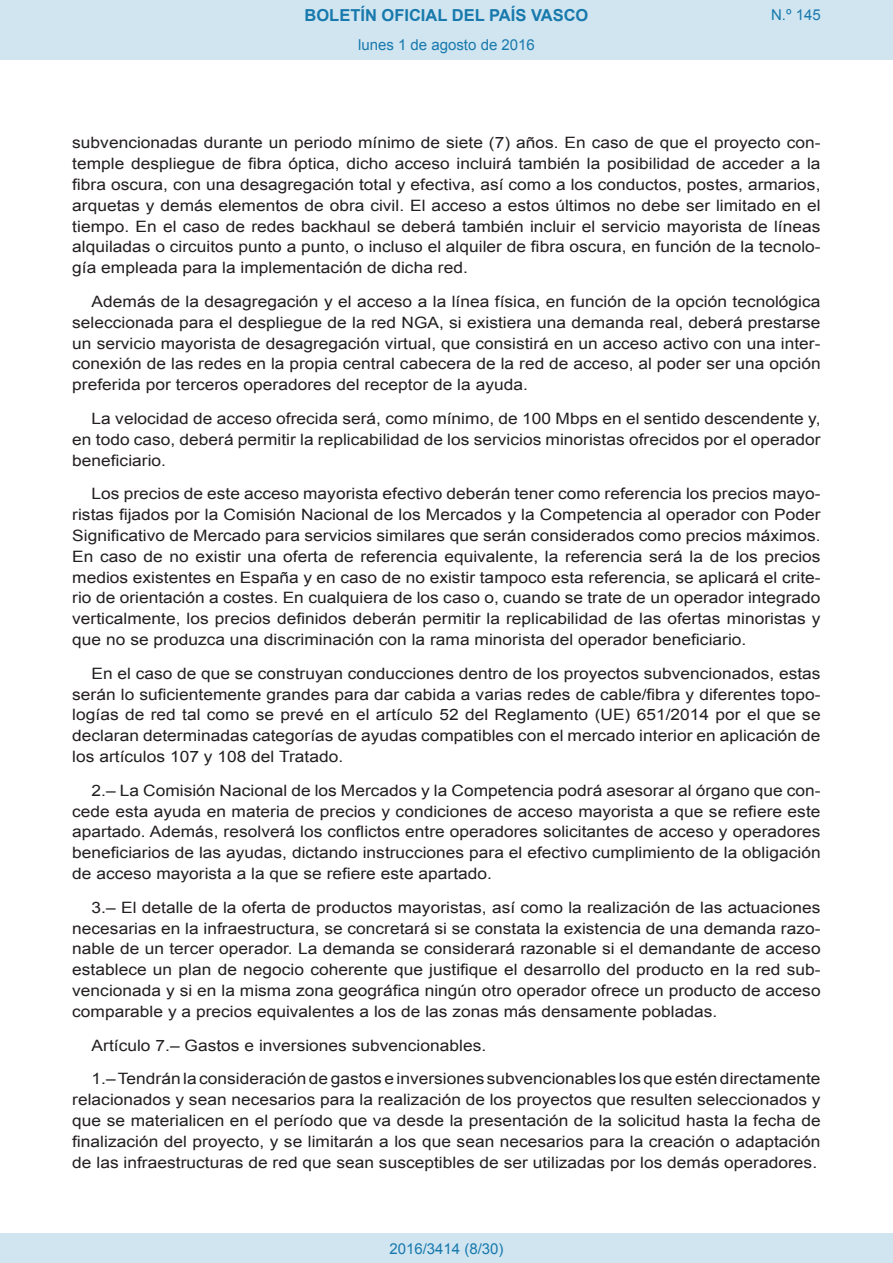
<style>
.page{position:relative;width:893px;height:1263px;background:#fff}
.page>*{position:absolute;margin:0;border:0;box-sizing:border-box;transform-origin:0 0}
.t1{font:700 16.5px "Arial";color:#1879ad}
.BOPVDetalle{font:15.6px/20.9px "Arial";color:#231f20;text-align:justify;scale:1.11 1}
.Paginacion_Centro{font:15px "Arial";color:#1879ad}
</style>
<div class="page">
<div style="left:0;top:0;width:893px;height:60px;background:#d0e5f0"></div>
<div style="left:0;top:1233px;width:893px;height:30px;background:#d0e5f0"></div>
<p class="t1" style="left:305px;top:4px;width:285px">BOLETÍN OFICIAL DEL PAÍS VASCO</p>
<p class="Paginacion_Centro" style="left:358px;top:35px;width:178px">lunes 1 de agosto de 2016</p>
<p class="Paginacion_Centro" style="left:771px;top:5px;width:51px">N.º 145</p>
<p class="BOPVDetalle" style="left:72px;top:132px;width:676px">subvencionadas durante un periodo mínimo de siete (7) años. En caso de que el proyecto con&shy;temple despliegue de fibra óptica, dicho acceso incluirá también la posibilidad de acceder a la fibra oscura, con una desagregación total y efectiva, así como a los conductos, postes, armarios, arquetas y demás elementos de obra civil. El acceso a estos últimos no debe ser limitado en el tiempo. En el caso de redes backhaul se deberá también incluir el servicio mayorista de líneas alquiladas o circuitos punto a punto, o incluso el alquiler de fibra oscura, en función de la tecnolo&shy;gía empleada para la implementación de dicha red.</p>
<p class="BOPVDetalle" style="left:72px;top:291px;width:676px;text-indent:19px">Además de la desagregación y el acceso a la línea física, en función de la opción tecnológica seleccionada para el despliegue de la red NGA, si existiera una demanda real, deberá prestarse un servicio mayorista de desagregación virtual, que consistirá en un acceso activo con una inter&shy;conexión de las redes en la propia central cabecera de la red de acceso, al poder ser una opción preferida por terceros operadores del receptor de la ayuda.</p>
<p class="BOPVDetalle" style="left:72px;top:408px;width:676px;text-indent:19px">La velocidad de acceso ofrecida será, como mínimo, de 100 Mbps en el sentido descendente y, en todo caso, deberá permitir la replicabilidad de los servicios minoristas ofrecidos por el operador beneficiario.</p>
<p class="BOPVDetalle" style="left:72px;top:483px;width:676px;text-indent:19px">Los precios de este acceso mayorista efectivo deberán tener como referencia los precios mayo&shy;ristas fijados por la Comisión Nacional de los Mercados y la Competencia al operador con Poder Significativo de Mercado para servicios similares que serán considerados como precios máximos.<br>En caso de no existir una oferta de referencia equivalente, la referencia será la de los precios medios existentes en España y en caso de no existir tampoco esta referencia, se aplicará el crite&shy;rio de orientación a costes. En cualquiera de los caso o, cuando se trate de un operador integrado verticalmente, los precios definidos deberán permitir la replicabilidad de las ofertas minoristas y que no se produzca una discriminación con la rama minorista del operador beneficiario.</p>
<p class="BOPVDetalle" style="left:72px;top:663px;width:676px;text-indent:19px">En el caso de que se construyan conducciones dentro de los proyectos subvencionados, estas serán lo suficientemente grandes para dar cabida a varias redes de cable/fibra y diferentes topo&shy;logías de red tal como se prevé en el artículo 52 del Reglamento (UE) 651/2014 por el que se declaran determinadas categorías de ayudas compatibles con el mercado interior en aplicación de los artículos 107 y 108 del Tratado.</p>
<p class="BOPVDetalle" style="left:72px;top:780px;width:676px;text-indent:19px">2.– La Comisión Nacional de los Mercados y la Competencia podrá asesorar al órgano que con&shy;cede esta ayuda en materia de precios y condiciones de acceso mayorista a que se refiere este apartado. Además, resolverá los conflictos entre operadores solicitantes de acceso y operadores beneficiarios de las ayudas, dictando instrucciones para el efectivo cumplimiento de la obligación de acceso mayorista a la que se refiere este apartado.</p>
<p class="BOPVDetalle" style="left:72px;top:897px;width:676px;text-indent:19px">3.– El detalle de la oferta de productos mayoristas, así como la realización de las actuaciones necesarias en la infraestructura, se concretará si se constata la existencia de una demanda razo&shy;nable de un tercer operador. La demanda se considerará razonable si el demandante de acceso establece un plan de negocio coherente que justifique el desarrollo del producto en la red sub&shy;vencionada y si en la misma zona geográfica ningún otro operador ofrece un producto de acceso comparable y a precios equivalentes a los de las zonas más densamente pobladas.</p>
<p class="BOPVDetalle" style="left:92px;top:1035px;width:357px">Artículo 7.– Gastos e inversiones subvencionables.</p>
<p class="BOPVDetalle" style="left:72px;top:1068px;width:676px;text-indent:19px">1.– Tendrán la consideración de gastos e inversiones subvencionables los que estén directamente relacionados y sean necesarios para la realización de los proyectos que resulten seleccionados y que se materialicen en el período que va desde la presentación de la solicitud hasta la fecha de finalización del proyecto, y se limitarán a los que sean necesarios para la creación o adaptación de las infraestructuras de red que sean susceptibles de ser utilizadas por los demás operadores.</p>
<p class="Paginacion_Centro" style="left:389px;top:1238px;width:116px">2016/3414 (8/30)</p>
</div>
